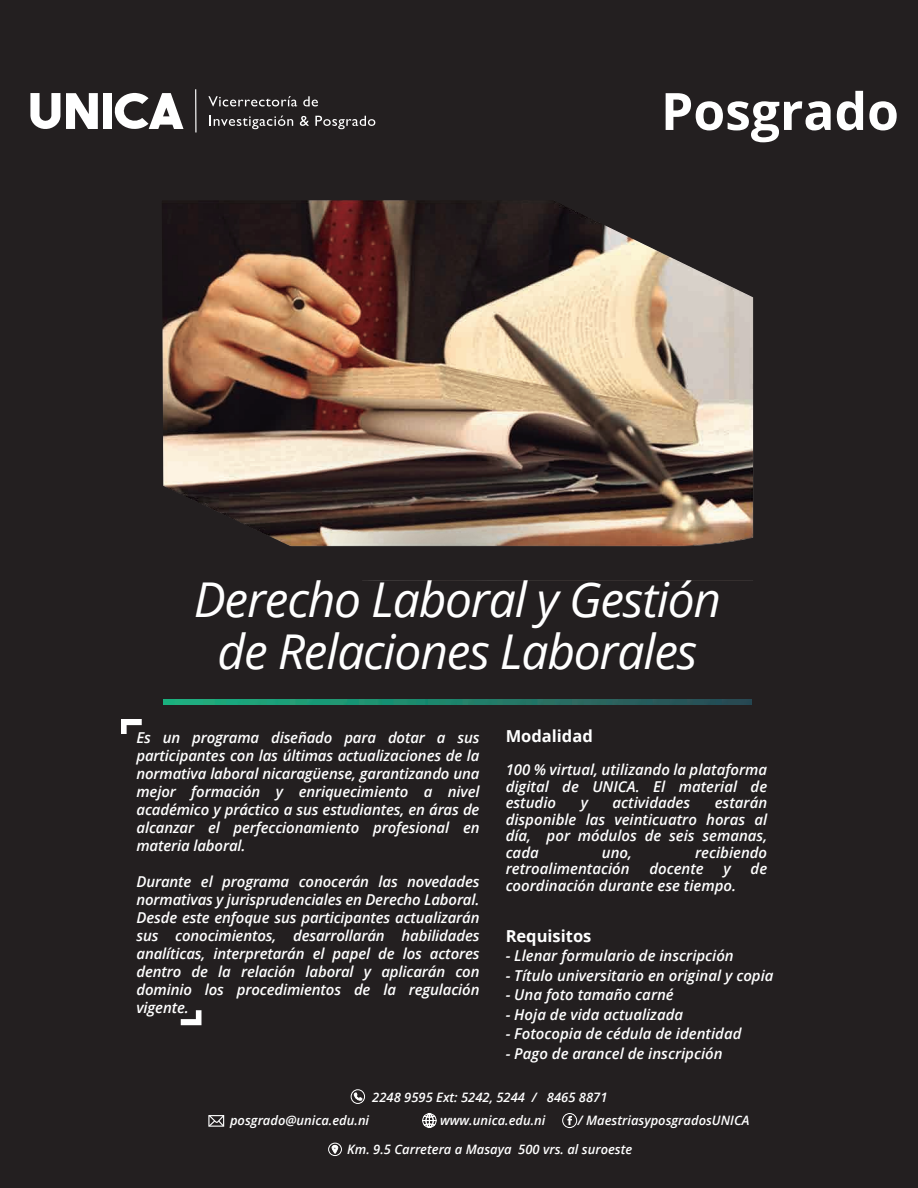
<style>
.page{position:relative;width:918px;height:1188px;background:#231f20}
.page>*{position:absolute;margin:0;border:0;box-sizing:border-box;transform-origin:0 0}
.t1{font:700 51.45px "Open Sans";color:#fff}
.t2{font:italic 48px/52.5px "Open Sans";letter-spacing:-.025em;color:#fff;text-align:center}
.t3{font:700 16.5px "Open Sans";color:#fff}
.t4{font:italic 600 15px/18px "Open Sans";color:#fff;text-align:justify}
.t5{font:italic 600 13.05px/28.7px "Open Sans";color:#fff}
</style>
<div class="page">
<svg style="left:121px;top:719px;width:21px;height:15px"></svg>
<svg style="left:181px;top:1010px;width:20px;height:15px"></svg>
<svg style="left:354px;top:1092px;width:8px;height:9px"></svg>
<div style="left:351px;top:1089px;width:14px;height:15px;border:1px solid #fff;border-radius:50%"></div>
<div style="left:328px;top:1143px;width:14px;height:13px;border:1px solid #fff;border-radius:50%"></div>
<svg style="left:332px;top:1145px;width:6px;height:9px"></svg>
<svg style="left:422px;top:1113px;width:15px;height:15px"></svg>
<svg style="left:208px;top:1115px;width:17px;height:12px"></svg>
<div style="left:562px;top:1113px;width:15px;height:15px;border:1px solid #fff;border-radius:50%"></div>
<svg style="left:567px;top:1116px;width:5px;height:9px"></svg>
<svg style="left:208px;top:96px;width:89px;height:10px"></svg>
<svg style="left:303px;top:96px;width:15px;height:10px"></svg>
<svg style="left:210px;top:116px;width:83px;height:13px"></svg>
<svg style="left:300px;top:116px;width:9px;height:10px"></svg>
<svg style="left:315px;top:116px;width:60px;height:13px"></svg>
<hr style="left:195px;top:89px;width:2px;height:43px;background:#fff">
<svg style="left:30px;top:93px;width:30px;height:36px"></svg>
<svg style="left:66px;top:93px;width:32px;height:36px"></svg>
<svg style="left:114px;top:93px;width:69px;height:36px"></svg>
<div style="left:103px;top:93px;width:9px;height:36px;background:#fff"></div>
<img style="left:163px;top:699px;width:589px;height:6px">
<img style="left:162px;top:200px;width:591px;height:347px">
<h1 class="t1" style="left:661px;top:75px;width:239px">Posgrado</h1>
<h2 class="t2" style="left:194px;top:572px;width:529px">Derecho Laboral y Gestión de Relaciones Laborales</h2>
<p class="t4" style="left:136px;top:728px;width:345px">Es un programa diseñado para dotar a sus participantes con las últimas actualizaciones de la normativa laboral nicaragüense, garantizando una mejor formación y enriquecimiento a nivel académico y práctico a sus estudiantes, en áras de alcanzar el perfeccionamiento profesional en materia laboral.</p>
<p class="t4" style="left:136px;top:872px;width:345px">Durante el programa conocerán las novedades normativas y jurisprudenciales en Derecho Laboral.<br>Desde este enfoque sus participantes actualizarán sus conocimientos, desarrollarán habilidades analíticas, interpretarán el papel de los actores dentro de la relación laboral y aplicarán con dominio los procedimientos de la regulación vigente.</p>
<p class="t3" style="left:506px;top:725px;width:89px">Modalidad</p>
<p class="t4" style="left:506px;top:761px;width:263px;line-height:16.5px">100 % virtual, utilizando la plataforma digital de UNICA. El material de estudio</p>
<p class="t4" style="left:506px;top:794px;width:263px;line-height:16.5px;text-indent:209px">estarán disponible las veinticuatro horas al día, por módulos de seis semanas, cada</p>
<p class="t4" style="left:581px;top:793px;width:9px">y</p>
<p class="t4" style="left:613px;top:793px;width:79px">actividades</p>
<p class="t4" style="left:602px;top:843px;width:32px">uno,</p>
<p class="t4" style="left:695px;top:843px;width:74px">recibiendo</p>
<p class="t4" style="left:506px;top:859px;width:125px">retroalimentación</p>
<p class="t4" style="left:649px;top:859px;width:56px">docente</p>
<p class="t4" style="left:724px;top:859px;width:9px">y</p>
<p class="t4" style="left:751px;top:859px;width:18px">de</p>
<p class="t4" style="left:506px;top:876px;width:232px">coordinación durante ese tiempo.</p>
<p class="t3" style="left:506px;top:924px;width:87px">Requisitos</p>
<p class="t4" style="left:506px;top:946px;width:230px">- Llenar formulario de inscripción</p>
<p class="t4" style="left:506px;top:966px;width:269px">- Título universitario en original y copia</p>
<p class="t4" style="left:506px;top:985px;width:170px">- Una foto tamaño carné</p>
<p class="t4" style="left:506px;top:1005px;width:179px">- Hoja de vida actualizada</p>
<p class="t4" style="left:506px;top:1024px;width:237px">- Fotocopia de cédula de identidad</p>
<p class="t4" style="left:506px;top:1044px;width:218px">- Pago de arancel de inscripción</p>
<p class="t5" style="left:372px;top:1082px;width:237px">2248 9595 Ext: 5242, 5244 / 8465 8871</p>
<p class="t5" style="left:230px;top:1106px;width:141px">posgrado@unica.edu.ni</p>
<p class="t5" style="left:440px;top:1106px;width:107px">www.unica.edu.ni</p>
<p class="t5" style="left:347px;top:1106px;width:404px;text-indent:230px">/ MaestriasyposgradosUNICA<br>Km. 9.5 Carretera a Masaya 500 vrs. al suroeste</p>
</div>
